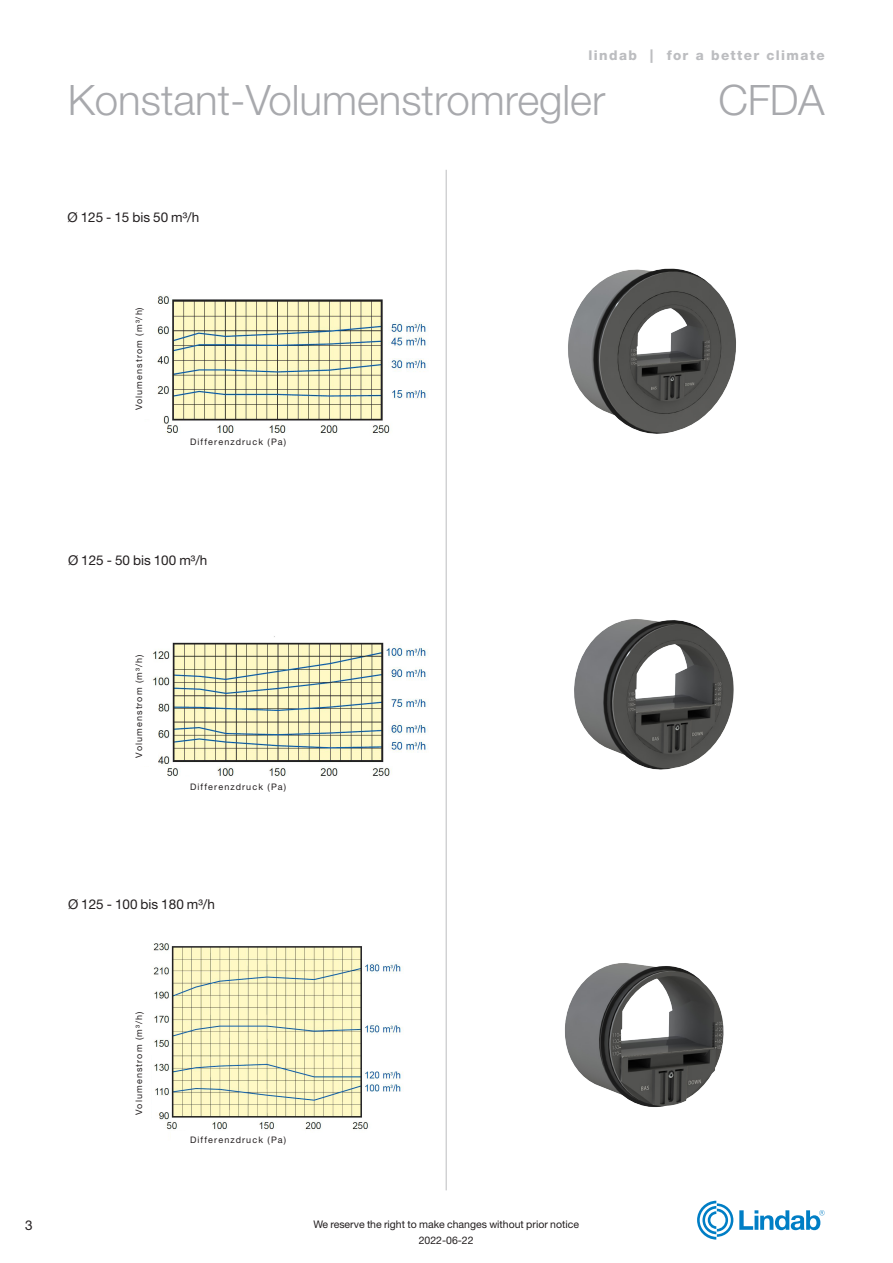
<style>
.page{position:relative;width:893px;height:1263px;background:#fff}
.page>*{position:absolute;margin:0;border:0;box-sizing:border-box;transform-origin:0 0}
.Heading1{font:300 42px "Helvetica Neue LT Pro";color:#a8a9ad}
.Product_code{font:300 42px "Helvetica Neue LT Pro";color:#a8a9ad}
.Text{font:13.5px "Helvetica Neue LT Pro";color:#231f20}
.Lindab_tag_-_grey_R{font:800 13.5px "Helvetica Neue LT Pro";letter-spacing:.1em;color:#bcbdc0}
.t1{font:10.5px "Helvetica Neue LT Pro";color:#231f20}
.t2{font:9px "Helvetica Neue LT Pro";letter-spacing:.12em;color:#231f20}
</style>
<div class="page">
<svg style="left:739px;top:1210px;width:86px;height:20px"></svg>
<svg style="left:697px;top:1201px;width:36px;height:38px"></svg>
<hr style="left:446px;top:170px;width:1px;height:1020px;background:#bcbdc0">
<img style="left:568px;top:268px;width:168px;height:166px">
<img style="left:574px;top:619px;width:160px;height:151px">
<img style="left:565px;top:963px;width:159px;height:144px">
<img style="left:157px;top:295px;width:270px;height:139px">
<img style="left:152px;top:636px;width:276px;height:141px">
<img style="left:153px;top:943px;width:250px;height:187px">
<div style="left:171px;top:433px;width:134px;height:17px;background:#fff"></div>
<p class="Lindab_tag_-_grey_R" style="left:589px;top:48px;width:238px">lindab | for a better climate</p>
<p class="Heading1" style="left:68px;top:74px;width:539px">Konstant-Volumenstromregler</p>
<p class="Product_code" style="left:718px;top:74px;width:108px">CFDA</p>
<p class="Text" style="left:67px;top:208px;width:133px">Ø 125 - 15 bis 50 m³/h</p>
<p class="t2" style="left:133px;top:410px;width:105px;rotate:-90deg">Volumenstrom (m³/h)</p>
<p class="t2" style="left:190px;top:436px;width:97px">Differenzdruck (Pa)</p>
<p class="Text" style="left:68px;top:552px;width:141px">Ø 125 - 50 bis 100 m³/h</p>
<p class="t2" style="left:133px;top:758px;width:105px;rotate:-90deg">Volumenstrom (m³/h)</p>
<p class="t2" style="left:190px;top:781px;width:97px">Differenzdruck (Pa)</p>
<p class="Text" style="left:68px;top:896px;width:148px">Ø 125 - 100 bis 180 m³/h</p>
<p class="Text" style="left:25px;top:1217px;width:9px">3</p>
<p class="t2" style="left:133px;top:1115px;width:105px;rotate:-90deg">Volumenstrom (m³/h)</p>
<p class="t2" style="left:190px;top:1134px;width:97px">Differenzdruck (Pa)</p>
<p class="t1" style="left:313px;top:1217px;width:267px">We reserve the right to make changes without prior notice</p>
<p class="t1" style="left:419px;top:1234px;width:56px">2022-06-22</p>
</div>
